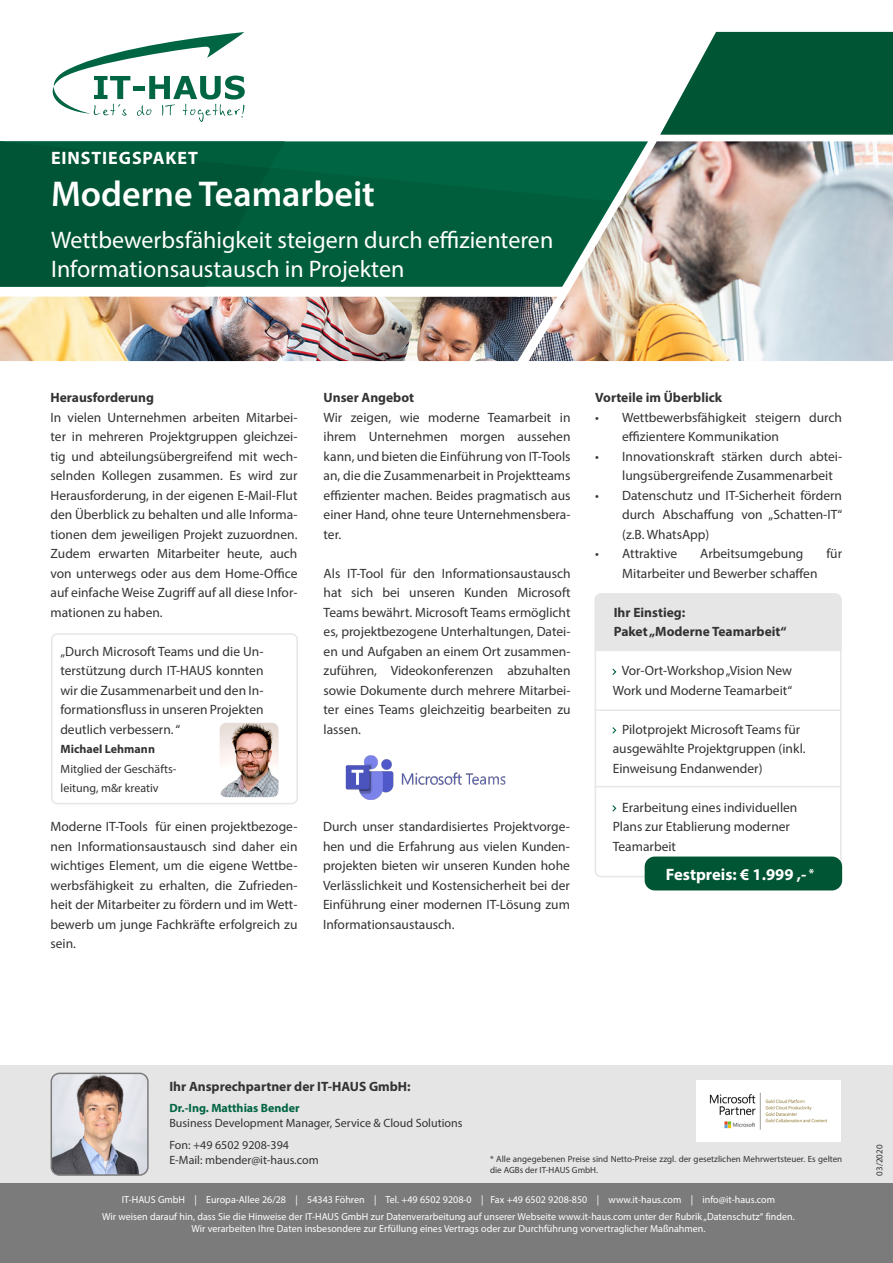
<style>
.page{position:relative;width:893px;height:1263px;background:#fff}
.page>*{position:absolute;margin:0;border:0;box-sizing:border-box;transform-origin:0 0}
.t1{font:600 36px "Myriad Pro";color:#fff}
.t2{font:24px/28.5px "Myriad Pro";color:#fff}
.t3{font:700 18px "Myriad Pro";letter-spacing:.05em;color:#fff}
.t4{font:700 16.5px "Myriad Pro";color:#fff}
.t5{font:13.5px/19.5px "Myriad Pro";color:#333;text-align:justify}
.t6{font:700 13.5px/19.5px "Myriad Pro";color:#333}
.t7{font:12px/19.5px "Myriad Pro";color:#333}
.t8{font:700 12px "Myriad Pro";color:#006542}
.t9{font:700 12px "Myriad Pro";color:#333}
.t10{font:10.2px/17.7px "Myriad Pro";color:#fff;text-align:center}
.t11{font:9px/10.8px "Myriad Pro";color:#333}
</style>
<div class="page">
<img style="left:529px;top:141px;width:364px;height:220px">
<img style="left:611px;top:141px;width:37px;height:146px">
<div style="left:285px;top:141px;width:326px;height:146px;background:#005e3c"></div>
<svg style="left:0;top:141px;width:285px;height:146px;background:#005737"></svg>
<svg style="left:53px;top:32px;width:192px;height:90px"></svg>
<svg style="left:612px;top:668px;width:5px;height:7px"></svg>
<svg style="left:612px;top:727px;width:5px;height:7px"></svg>
<svg style="left:612px;top:805px;width:5px;height:7px"></svg>
<div style="left:51px;top:633px;width:247px;height:171px;border:2px solid #e6e6e6;border-radius:6px"></div>
<div style="left:595px;top:593px;width:247px;height:284px;border:2px solid #e6e6e6;border-radius:6px"></div>
<div style="left:595px;top:593px;width:247px;height:58px;background:#e6e6e6"></div>
<svg style="left:660px;top:32px;width:233px;height:103px;background:#1f694c"></svg>
<hr style="left:595px;top:709px;width:247px;height:2px;background:#e6e6e6">
<hr style="left:595px;top:786px;width:247px;height:1px;background:#e6e6e6">
<img style="left:220px;top:723px;width:58px;height:74px">
<img style="left:0;top:297px;width:557px;height:64px">
<div style="left:0;top:1181px;width:892px;height:82px;background:#7c7b7b"></div>
<img style="left:345px;top:755px;width:161px;height:45px">
<div style="left:1px;top:1065px;width:892px;height:117px;background:#e5e5e5"></div>
<img style="left:51px;top:1075px;width:95px;height:100px">
<div style="left:51px;top:1072px;width:98px;height:104px;border:2px solid #7c7b7b;border-radius:8px"></div>
<div style="left:645px;top:856px;width:197px;height:34px;background:#005534;border-radius:10px"></div>
<img style="left:696px;top:1080px;width:145px;height:62px">
<h3 class="t3" style="left:51px;top:149px;width:148px">EINSTIEGSPAKET</h3>
<h1 class="t1" style="left:51px;top:173px;width:325px">Moderne Teamarbeit</h1>
<h2 class="t2" style="left:51px;top:227px;width:504px">Wettbewerbsfähigkeit steigern durch effizienteren<br>Informationsaustausch in Projekten</h2>
<p class="t6" style="left:51px;top:388px;width:105px">Herausforderung</p>
<p class="t5" style="left:51px;top:408px;width:248px">In vielen Unternehmen arbeiten Mitarbei&shy;ter in mehreren Projektgruppen gleichzei&shy;tig und abteilungsübergreifend mit wech&shy;selnden Kollegen zusammen. Es wird zur Herausforderung, in der eigenen E-Mail-Flut den Überblick zu behalten und alle Informa&shy;tionen dem jeweiligen Projekt zuzuordnen.<br>Zudem erwarten Mitarbeiter heute, auch von unterwegs oder aus dem Home-Office auf einfache Weise Zugriff auf all diese Infor&shy;mationen zu haben.</p>
<p class="t5" style="left:60px;top:642px;width:205px">„Durch Microsoft Teams und die Un&shy;terstützung durch IT-HAUS konnten wir die Zusammenarbeit und den In&shy;formationsfluss in unseren Projekten deutlich verbessern. “</p>
<p class="t9" style="left:61px;top:743px;width:96px">Michael Lehmann</p>
<p class="t7" style="left:61px;top:759px;width:117px">Mitglied der Geschäfts&shy;leitung, m&amp;r kreativ</p>
<p class="t5" style="left:51px;top:817px;width:248px">Moderne IT-Tools für einen projektbezoge&shy;nen Informationsaustausch sind daher ein wichtiges Element, um die eigene Wettbe&shy;werbsfähigkeit zu erhalten, die Zufrieden&shy;heit der Mitarbeiter zu fördern und im Wett&shy;bewerb um junge Fachkräfte erfolgreich zu sein.</p>
<p class="t6" style="left:324px;top:388px;width:92px">Unser Angebot</p>
<p class="t5" style="left:324px;top:408px;width:248px">Wir zeigen, wie moderne Teamarbeit in ihrem Unternehmen morgen aussehen kann, und bieten die Einführung von IT-Tools an, die die Zusammenarbeit in Projektteams effizienter machen. Beides pragmatisch aus einer Hand, ohne teure Unternehmensbera&shy;ter.</p>
<p class="t5" style="left:324px;top:564px;width:248px">Als IT-Tool für den Informationsaustausch hat sich bei unseren Kunden Microsoft Teams bewährt. Microsoft Teams ermöglicht es, projektbezogene Unterhaltungen, Datei&shy;en und Aufgaben an einem Ort zusammen&shy;zuführen, Videokonferenzen abzuhalten sowie Dokumente durch mehrere Mitarbei&shy;ter eines Teams gleichzeitig bearbeiten zu lassen.</p>
<p class="t5" style="left:323px;top:817px;width:248px">Durch unser standardisiertes Projektvorge&shy;hen und die Erfahrung aus vielen Kunden&shy;projekten bieten wir unseren Kunden hohe Verlässlichkeit und Kostensicherheit bei der Einführung einer modernen IT-Lösung zum Informationsaustausch.</p>
<p class="t6" style="left:595px;top:388px;width:128px">Vorteile im Überblick</p>
<p class="t5" style="left:622px;top:408px;width:221px;text-indent:-27px">• Wettbewerbsfähigkeit steigern durch effizientere Kommunikation</p>
<p class="t5" style="left:622px;top:447px;width:221px;text-indent:-27px">• Innovationskraft stärken durch abtei&shy;lungsübergreifende Zusammenarbeit</p>
<p class="t5" style="left:622px;top:486px;width:221px;text-indent:-27px">• Datenschutz und IT-Sicherheit fördern durch Abschaffung von „Schatten-IT“ (z.B. WhatsApp)</p>
<p class="t5" style="left:595px;top:544px;width:83px">• Attraktive</p>
<p class="t5" style="left:700px;top:544px;width:105px">Arbeitsumgebung</p>
<p class="t5" style="left:826px;top:544px;width:17px">für</p>
<p class="t5" style="left:622px;top:564px;width:197px">Mitarbeiter und Bewerber schaffen</p>
<p class="t6" style="left:614px;top:602px;width:174px">Ihr Einstieg:<br>Paket „Moderne Teamarbeit“</p>
<p class="t5" style="left:613px;top:661px;width:181px;text-align:right">Vor-Ort-Workshop „Vision New<br>Work und Moderne Teamarbeit“</p>
<p class="t5" style="left:613px;top:720px;width:194px;text-align:left;text-indent:9px">Pilotprojekt Microsoft Teams für ausgewählte Projektgruppen (inkl.<br>Einweisung Endanwender)</p>
<p class="t5" style="left:613px;top:798px;width:186px;text-align:left;text-indent:9px">Erarbeitung eines individuellen<br>Plans zur Etablierung moderner<br>Teamarbeit</p>
<p class="t4" style="left:666px;top:866px;width:150px">Festpreis: € 1.999 ,- <sup>*</sup></p>
<p class="t6" style="left:169px;top:1076px;width:243px">Ihr Ansprechpartner der IT-HAUS GmbH:</p>
<p class="t8" style="left:169px;top:1102px;width:132px">Dr.-Ing. Matthias Bender</p>
<p class="t7" style="left:169px;top:1112px;width:295px;line-height:22.5px">Business Development Manager, Service &amp; Cloud Solutions<br>Fon: +49 6502 9208-394</p>
<p class="t7" style="left:169px;top:1150px;width:151px">E-Mail: mbender@it-haus.com</p>
<p class="t11" style="left:490px;top:1153px;width:354px">* Alle angegebenen Preise sind Netto-Preise zzgl. der gesetzlichen Mehrwertsteuer. Es gelten die AGBs der IT-HAUS GmbH.</p>
<p class="t11" style="left:874px;top:1175px;width:32px;rotate:-90deg">03/2020</p>
<p class="t10" style="left:102px;top:1191px;width:694px">IT-HAUS GmbH | Europa-Allee 26/28 | 54343 Föhren | Tel. +49 6502 9208-0 | Fax +49 6502 9208-850 | www.it-haus.com | info@it-haus.com<br>Wir weisen darauf hin, dass Sie die Hinweise der IT-HAUS GmbH zur Datenverarbeitung auf unserer Webseite www.it-haus.com unter der Rubrik „Datenschutz“ finden.</p>
<p class="t10" style="left:191px;top:1221px;width:516px">Wir verarbeiten Ihre Daten insbesondere zur Erfüllung eines Vertrags oder zur Durchführung vorvertraglicher Maßnahmen.</p>
</div>
